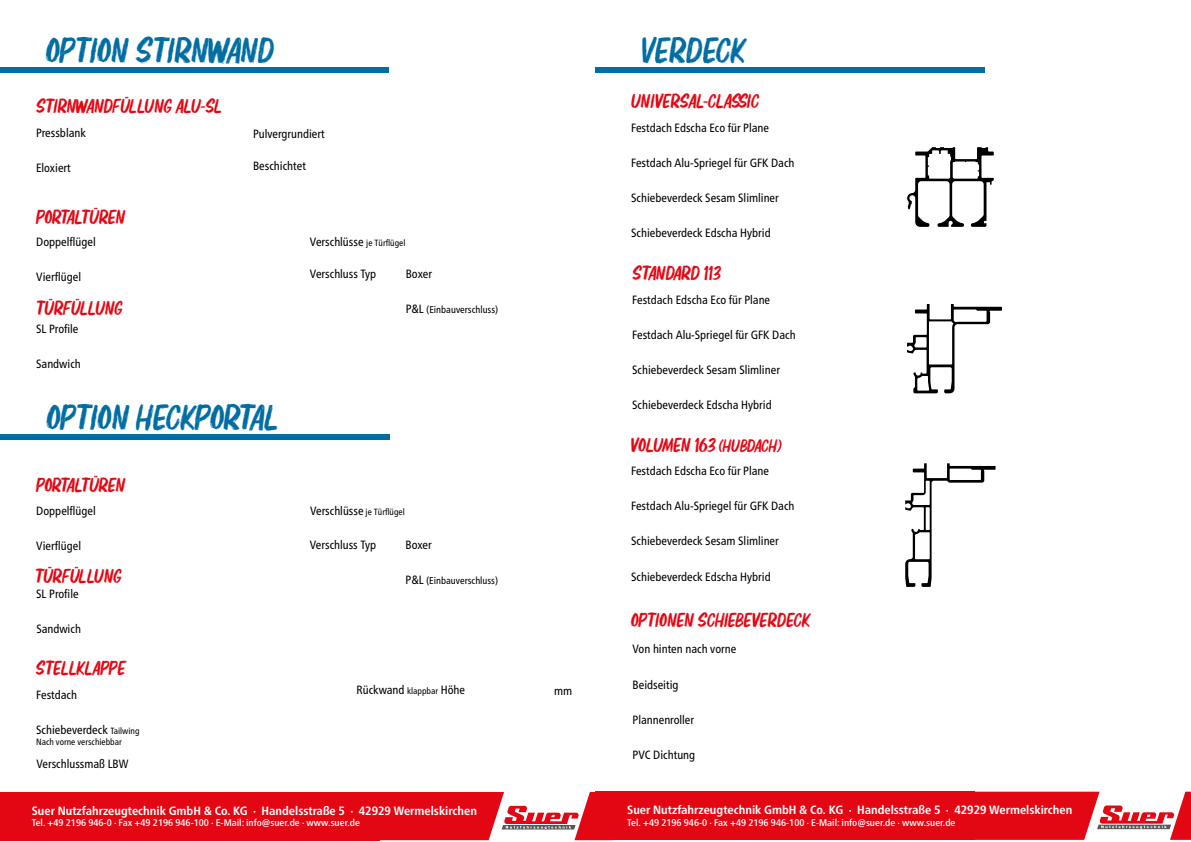
<style>
.page{position:relative;width:1191px;height:842px;background:#fff}
.page>*{position:absolute;margin:0;border:0;box-sizing:border-box;transform-origin:0 0}
.t1{font:36px "Elbrush";color:#006da3}
.t2{font:20px "Elbrush";color:#e30613}
.t3{font:condensed 12px "Frutiger Neue LTW1 G";color:#000}
.t4{font:700 condensed 12px "Frutiger Neue LTW1 G";color:#fff;scale:1.04 1}
.t5{font:condensed 10px "Frutiger Neue LTW1 G";color:#000}
.t6{font:500 condensed 9.7px "Frutiger Neue LTW1 G";color:#fff;scale:1.04 1}
.t7{font:condensed 9px "Frutiger Neue LTW1 G";color:#000}
.s1{font-size:9px}
.s2{font-size:12px}
.s3{font-size:18px}
</style>
<div class="page">
<div style="left:0;top:67px;width:389px;height:6px;background:#006da3"></div>
<div style="left:0;top:792px;width:379px;height:48px;background:#e30613"></div>
<svg style="left:379px;top:792px;width:216px;height:48px"></svg>
<div style="left:595px;top:67px;width:390px;height:6px;background:#006da3"></div>
<div style="left:595px;top:792px;width:379px;height:48px;background:#e30613"></div>
<svg style="left:974px;top:792px;width:217px;height:48px"></svg>
<div style="left:0;top:434px;width:389px;height:6px;background:#006da3"></div>
<svg style="left:907px;top:147px;width:86px;height:80px"></svg>
<svg style="left:907px;top:304px;width:95px;height:89px"></svg>
<svg style="left:905px;top:463px;width:90px;height:124px"></svg>
<h1 class="t1" style="left:46px;top:31px;width:229px">OPTION STIRNWAND</h1>
<h2 class="t2" style="left:36px;top:95px;width:186px">STIRNWANDFÜLLUNG ALU-SL</h2>
<p class="t3" style="left:36px;top:125px;width:51px">Pressblank</p>
<p class="t3" style="left:36px;top:160px;width:36px">Eloxiert</p>
<h2 class="t2" style="left:36px;top:206px;width:91px">PORTALTÜREN</h2>
<p class="t3" style="left:36px;top:235px;width:61px">Doppelflügel</p>
<p class="t3" style="left:36px;top:270px;width:46px">Vierflügel</p>
<h2 class="t2" style="left:37px;top:297px;width:87px">TÜRFÜLLUNG</h2>
<p class="t3" style="left:36px;top:321px;width:44px">SL Profile</p>
<p class="t3" style="left:36px;top:357px;width:46px">Sandwich</p>
<p class="t3" style="left:253px;top:127px;width:73px">Pulvergrundiert</p>
<p class="t3" style="left:253px;top:159px;width:54px">Beschichtet</p>
<p class="t3" style="left:310px;top:235px;width:97px">Verschlüsse <span class="s1">je Türflügel</span></p>
<p class="t3" style="left:310px;top:267px;width:68px">Verschluss Typ</p>
<p class="t3" style="left:406px;top:267px;width:28px">Boxer</p>
<p class="t5" style="left:406px;top:304px;width:94px"><span class="s2">P&amp;L</span> (Einbauverschluss)</p>
<h1 class="t1" style="left:47px;top:398px;width:232px">OPTION HECKPORTAL</h1>
<h2 class="t2" style="left:36px;top:474px;width:91px">PORTALTÜREN</h2>
<p class="t3" style="left:36px;top:504px;width:61px">Doppelflügel</p>
<p class="t3" style="left:36px;top:539px;width:46px">Vierflügel</p>
<h2 class="t2" style="left:36px;top:565px;width:87px">TÜRFÜLLUNG</h2>
<p class="t3" style="left:36px;top:587px;width:44px">SL Profile</p>
<p class="t3" style="left:36px;top:622px;width:46px">Sandwich</p>
<h2 class="t2" style="left:36px;top:657px;width:92px">STELLKLAPPE</h2>
<p class="t3" style="left:36px;top:687px;width:42px">Festdach</p>
<p class="t3" style="left:36px;top:722px;width:105px">Schiebeverdeck <span class="s1">Tailwing</span></p>
<p class="t7" style="left:36px;top:736px;width:87px">Nach vorne verschiebbar</p>
<p class="t3" style="left:36px;top:757px;width:93px">Verschlussmaß LBW</p>
<p class="t3" style="left:310px;top:504px;width:96px">Verschlüsse <span class="s1">je Türflügel</span></p>
<p class="t3" style="left:310px;top:537px;width:68px">Verschluss Typ</p>
<p class="t3" style="left:405px;top:537px;width:28px">Boxer</p>
<p class="t5" style="left:405px;top:574px;width:94px"><span class="s2">P&amp;L</span> (Einbauverschluss)</p>
<p class="t3" style="left:356px;top:683px;width:110px">Rückwand <span class="s1">klappbar</span> Höhe</p>
<p class="t3" style="left:554px;top:683px;width:20px">mm</p>
<p class="t4" style="left:32px;top:803px;width:429px">Suer Nutzfahrzeugtechnik GmbH &amp; Co. KG · Handelsstraße 5 · 42929 Wermelskirchen</p>
<p class="t6" style="left:32px;top:817px;width:317px">Tel. +49 2196 946-0 · Fax +49 2196 946-100 · E-Mail: info@suer.de · www.suer.de</p>
<h1 class="t1" style="left:642px;top:31px;width:106px">VERDECK</h1>
<h2 class="t2" style="left:631px;top:90px;width:129px">UNIVERSAL-CLASSIC</h2>
<p class="t3" style="left:631px;top:120px;width:139px">Festdach Edscha Eco für Plane</p>
<p class="t3" style="left:631px;top:156px;width:165px">Festdach Alu-Spriegel für GFK Dach</p>
<p class="t3" style="left:631px;top:191px;width:149px">Schiebeverdeck Sesam Slimliner</p>
<p class="t3" style="left:631px;top:226px;width:141px">Schiebeverdeck Edscha Hybrid</p>
<h2 class="t2" style="left:632px;top:262px;width:90px">STANDARD 113</h2>
<p class="t3" style="left:632px;top:292px;width:139px">Festdach Edscha Eco für Plane</p>
<p class="t3" style="left:632px;top:327px;width:165px">Festdach Alu-Spriegel für GFK Dach</p>
<p class="t3" style="left:632px;top:363px;width:149px">Schiebeverdeck Sesam Slimliner</p>
<p class="t3" style="left:632px;top:398px;width:141px">Schiebeverdeck Edscha Hybrid</p>
<h2 class="t2" style="left:631px;top:434px;width:151px">VOLUMEN 163 <span class="s3">(HUBDACH)</span></h2>
<p class="t3" style="left:631px;top:464px;width:139px">Festdach Edscha Eco für Plane</p>
<p class="t3" style="left:631px;top:499px;width:165px">Festdach Alu-Spriegel für GFK Dach</p>
<p class="t3" style="left:631px;top:534px;width:149px">Schiebeverdeck Sesam Slimliner</p>
<p class="t3" style="left:631px;top:569px;width:141px">Schiebeverdeck Edscha Hybrid</p>
<h2 class="t2" style="left:631px;top:609px;width:181px">OPTIONEN SCHIEBEVERDECK</h2>
<p class="t3" style="left:632px;top:642px;width:105px">Von hinten nach vorne</p>
<p class="t3" style="left:632px;top:677px;width:47px">Beidseitig</p>
<p class="t3" style="left:632px;top:713px;width:63px">Plannenroller</p>
<p class="t3" style="left:632px;top:748px;width:64px">PVC Dichtung</p>
<p class="t4" style="left:627px;top:803px;width:429px">Suer Nutzfahrzeugtechnik GmbH &amp; Co. KG · Handelsstraße 5 · 42929 Wermelskirchen</p>
<p class="t6" style="left:627px;top:817px;width:317px">Tel. +49 2196 946-0 · Fax +49 2196 946-100 · E-Mail: info@suer.de · www.suer.de</p>
</div>
